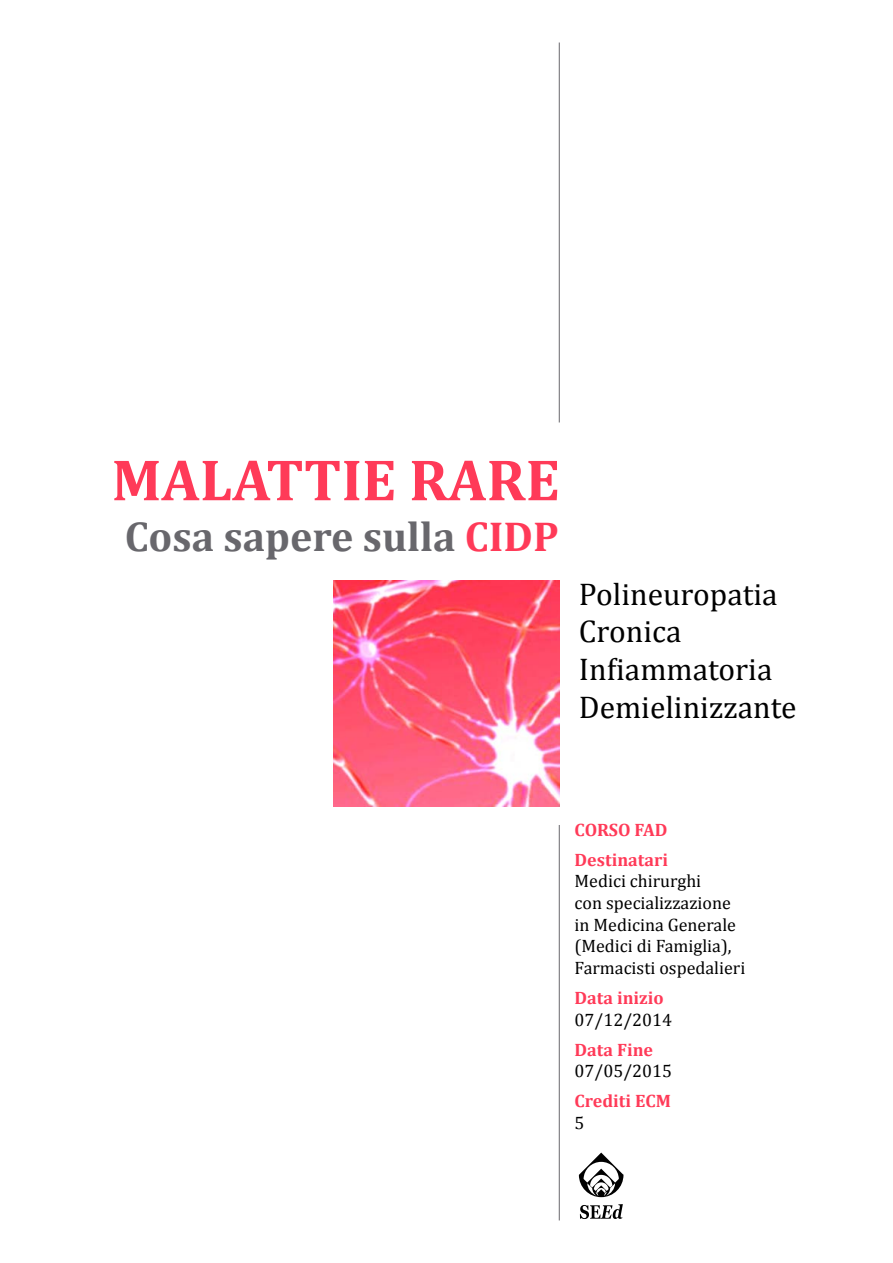
<style>
.page{position:relative;width:893px;height:1263px;background:#fff}
.page>*{position:absolute;margin:0;border:0;box-sizing:border-box;transform-origin:0 0}
.t1{font:700 58.95px "Cambria";color:#ff3a58}
.t2{font:700 42px "Cambria";color:#68676c}
.t3{font:31.5px/37.8px "Cambria";color:#000}
.t4{font:18px/21.6px "Cambria";color:#000}
.t5{font:700 18px/30.2px "Cambria";color:#ff3a58}
.s1{color:#ff3a58}
</style>
<div class="page">
<img style="left:333px;top:580px;width:227px;height:226px">
<hr style="left:559px;top:825px;width:1px;height:395px;background:#68676c">
<hr style="left:559px;top:43px;width:1px;height:379px;background:#68676c">
<svg style="left:579px;top:1152px;width:44px;height:45px"></svg>
<svg style="left:580px;top:1204px;width:43px;height:15px"></svg>
<h1 class="t1" style="left:112px;top:444px;width:335px">Malattie rare</h1>
<h2 class="t2" style="left:125px;top:511px;width:436px">Cosa sapere sulla <span class="s1">CIDP</span></h2>
<h3 class="t3" style="left:579px;top:575px;width:219px">Polineuropatia<br>Cronica<br>Infiammatoria<br>Demielinizzante</h3>
<p class="t5" style="left:575px;top:814px;width:95px">CORSO FAD<br>Destinatari</p>
<p class="t4" style="left:575px;top:870px;width:172px">Medici chirurghi<br>con specializzazione in Medicina Generale (Medici di Famiglia),<br>Farmacisti ospedalieri</p>
<p class="t5" style="left:575px;top:982px;width:91px">Data inizio</p>
<p class="t4" style="left:575px;top:1008px;width:99px">07/12/2014</p>
<p class="t5" style="left:575px;top:1034px;width:80px">Data Fine</p>
<p class="t4" style="left:575px;top:1060px;width:99px">07/05/2015</p>
<p class="t5" style="left:575px;top:1086px;width:98px">Crediti ECM</p>
<p class="t4" style="left:575px;top:1112px;width:11px">5</p>
</div>
